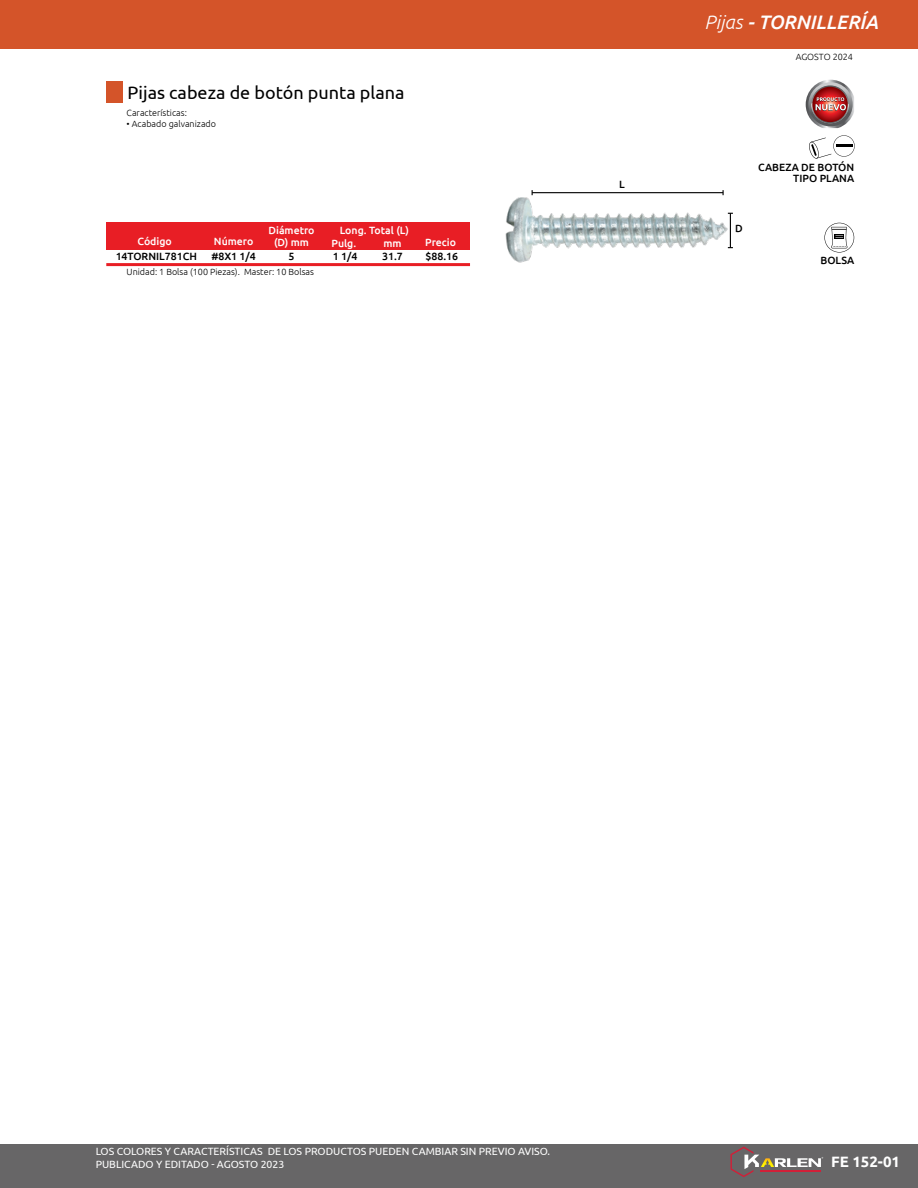
<style>
.page{position:relative;width:918px;height:1188px;background:#fff}
.page>*{position:absolute;margin:0;border:0;box-sizing:border-box;transform-origin:0 0}
.t1{font:italic 500 19.5px "Ubuntu";color:#fff}
.t2{font:18px "Ubuntu";color:#000}
.t3{font:700 15px "Ubuntu";color:#fff}
.t4{font:10.5px/12.6px "Ubuntu";color:#fff}
.t5{font:500 10.5px/10.5px "Ubuntu";color:#000;text-align:right}
.t6{font:500 10.5px/12.6px "Ubuntu";color:#fff;text-align:center}
.t7{font:300 9px "Ubuntu";color:#000}
.s1{font-weight:300}
</style>
<div class="page">
<div style="left:1px;top:0;width:917px;height:49px;background:#d45429"></div>
<div style="left:1px;top:1145px;width:917px;height:43px;background:#676667"></div>
<svg style="left:730px;top:1147px;width:93px;height:30px"></svg>
<hr style="left:106px;top:263px;width:364px;height:3px;background:#e81e25">
<img style="left:505px;top:197px;width:228px;height:66px">
<div style="left:106px;top:222px;width:364px;height:28px;background:#e81e25"></div>
<div style="left:106px;top:81px;width:16px;height:22px;background:#d45429"></div>
<svg style="left:824px;top:223px;width:30px;height:30px"></svg>
<svg style="left:806px;top:80px;width:48px;height:48px"></svg>
<svg style="left:809px;top:135px;width:46px;height:24px"></svg>
<hr style="left:532px;top:192px;width:191px;height:1px;background:#000">
<hr style="left:730px;top:213px;width:1px;height:35px;background:#000">
<h1 class="t1" style="left:704px;top:10px;width:175px"><span class="s1">Pijas</span> - TORNILLERÍA</h1>
<h2 class="t2" style="left:128px;top:82px;width:278px">Pijas cabeza de botón punta plana</h2>
<p class="t7" style="left:127px;top:108px;width:62px">Características:</p>
<p class="t7" style="left:127px;top:118px;width:91px">• Acabado galvanizado</p>
<p class="t6" style="left:268px;top:223px;width:48px">Diámetro (D) mm</p>
<p class="t6" style="left:340px;top:223px;width:71px">Long. Total (L)</p>
<p class="t6" style="left:137px;top:234px;width:36px">Código</p>
<p class="t6" style="left:214px;top:234px;width:41px">Número</p>
<p class="t6" style="left:331px;top:236px;width:26px">Pulg.</p>
<p class="t6" style="left:383px;top:236px;width:20px">mm</p>
<p class="t6" style="left:425px;top:236px;width:32px">Precio</p>
<p class="t5" style="left:116px;top:251px;width:83px">14TORNIL781CH</p>
<p class="t5" style="left:211px;top:251px;width:46px">#8X1 1/4</p>
<p class="t5" style="left:289px;top:251px;width:7px">5</p>
<p class="t5" style="left:333px;top:251px;width:26px">1 1/4</p>
<p class="t5" style="left:382px;top:251px;width:22px">31.7</p>
<p class="t5" style="left:426px;top:251px;width:34px">$88.16</p>
<p class="t7" style="left:127px;top:267px;width:189px">Unidad: 1 Bolsa (100 Piezas). Master: 10 Bolsas</p>
<p class="t5" style="left:619px;top:178px;width:7px">L</p>
<p class="t7" style="left:796px;top:51px;width:59px">AGOSTO 2024</p>
<p class="t5" style="left:758px;top:162px;width:97px">CABEZA DE BOTÓN<br>TIPO PLANA</p>
<p class="t5" style="left:735px;top:223px;width:9px">D</p>
<p class="t5" style="left:821px;top:254px;width:35px">BOLSA</p>
<p class="t4" style="left:96px;top:1145px;width:456px">LOS COLORES Y CARACTERÍSTICAS DE LOS PRODUCTOS PUEDEN CAMBIAR SIN PREVIO AVISO.<br>PUBLICADO Y EDITADO - AGOSTO 2023</p>
<h3 class="t3" style="left:831px;top:1152px;width:71px">FE 152-01</h3>
</div>
